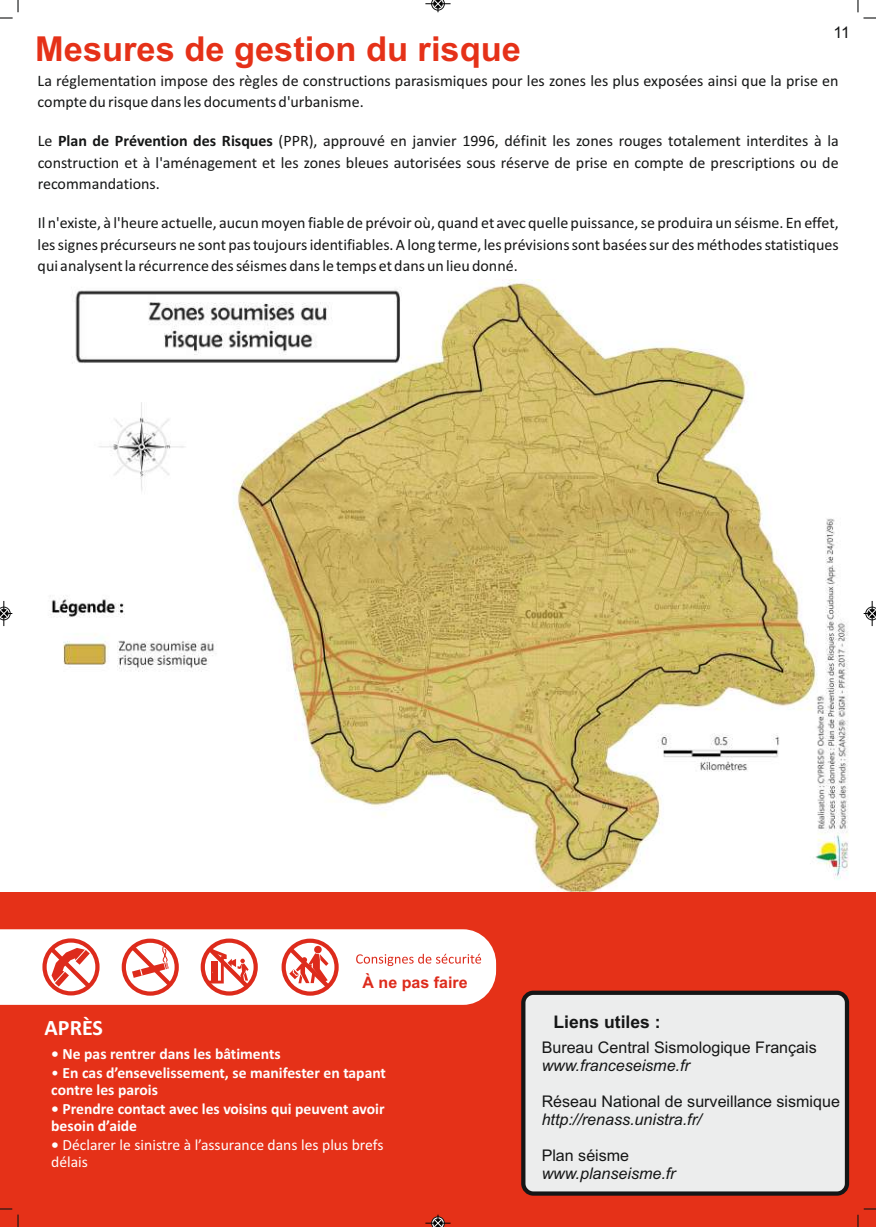
<style>
.page{position:relative;width:876px;height:1227px;background:#fff}
.page>*{position:absolute;margin:0;border:0;box-sizing:border-box;transform-origin:0 0}
.t1{font:700 34.4px "Arial";color:#e53118}
.t2{font:700 22px "Calibri";color:#fff}
.t3{font:700 17.6px "Arial";color:#151616}
.t4{font:16px/21.4px "Calibri";color:#151616;text-align:justify}
.t5{font:16px "Arial";color:#151616}
.t6{font:italic 16px "Arial";color:#151616}
.t7{font:700 16px "Arial";color:#dd2b1c}
.t8{font:700 15.6px/17.2px "Calibri";color:#fff}
.t9{font:15.6px/17.2px "Calibri";color:#fff}
.s1{font-weight:700}
.s2{font-weight:400}
</style>
<div class="page">
<div style="left:0;top:892px;width:875px;height:335px;background:#e53118"></div>
<div style="left:521px;top:990px;width:327px;height:205px;background:#eceded;border:4px solid #151616;border-radius:10px"></div>
<svg style="left:0;top:929px;width:497px;height:76px;background:#f9dbd9"></svg>
<img style="left:49px;top:279px;width:800px;height:612px">
<svg style="left:857px;top:0;width:18px;height:19px"></svg>
<svg style="left:0;top:0;width:19px;height:19px"></svg>
<svg style="left:857px;top:1208px;width:18px;height:19px"></svg>
<svg style="left:0;top:1208px;width:19px;height:19px"></svg>
<svg style="left:425px;top:1214px;width:25px;height:13px"></svg>
<svg style="left:0;top:601px;width:12px;height:25px"></svg>
<svg style="left:863px;top:601px;width:12px;height:25px"></svg>
<svg style="left:425px;top:0;width:25px;height:12px"></svg>
<h1 class="t1" style="left:35px;top:36px;width:487px">Mesures de gestion du risque</h1>
<p class="t5" style="left:833px;top:26px;width:18px">11</p>
<p class="t4" style="left:38px;top:71px;width:802px">La réglementation impose des règles de constructions parasismiques pour les zones les plus exposées ainsi que la prise en compte du risque dans les documents d'urbanisme.</p>
<p class="t4" style="left:38px;top:131px;width:802px">Le <span class="s1">Plan de Prévention des Risques</span> (PPR), approuvé en janvier 1996, définit les zones rouges totalement interdites à la construction et à l'aménagement et les zones bleues autorisées sous réserve de prise en compte de prescriptions ou de recommandations.</p>
<p class="t4" style="left:38px;top:213px;width:802px">Il n'existe, à l'heure actuelle, aucun moyen fiable de prévoir où, quand et avec quelle puissance, se produira un séisme. En effet, les signes précurseurs ne sont pas toujours identifiables. A long terme, les prévisions sont basées sur des méthodes statistiques qui analysent la récurrence des séismes dans le temps et dans un lieu donné.</p>
<h2 class="t2" style="left:45px;top:1018px;width:60px">APRÈS</h2>
<p class="t8" style="left:51px;top:1046px;width:231px">• Ne pas rentrer dans les bâtiments</p>
<p class="t7" style="left:362px;top:976px;width:106px">À ne pas faire</p>
<p class="t8" style="left:51px;top:1065px;width:336px"><span class="s2">•</span> En cas d’ensevelissement, se manifester en tapant contre les parois</p>
<p class="t8" style="left:51px;top:1101px;width:334px">• Prendre contact avec les voisins qui peuvent avoir besoin d’aide</p>
<p class="t9" style="left:51px;top:1137px;width:333px"><span class="s1">•</span> Déclarer le sinistre à l’assurance dans les plus brefs délais</p>
<p class="t3" style="left:553px;top:1015px;width:109px">Liens utiles :</p>
<p class="t5" style="left:541px;top:1041px;width:276px">Bureau Central Sismologique Français</p>
<p class="t6" style="left:541px;top:1059px;width:150px">www.franceseisme.fr</p>
<p class="t5" style="left:541px;top:1095px;width:300px">Réseau National de surveillance sismique</p>
<p class="t6" style="left:541px;top:1113px;width:161px">http://renass.unistra.fr/</p>
<p class="t5" style="left:541px;top:1149px;width:89px">Plan séisme</p>
<p class="t6" style="left:541px;top:1167px;width:135px">www.planseisme.fr</p>
</div>
